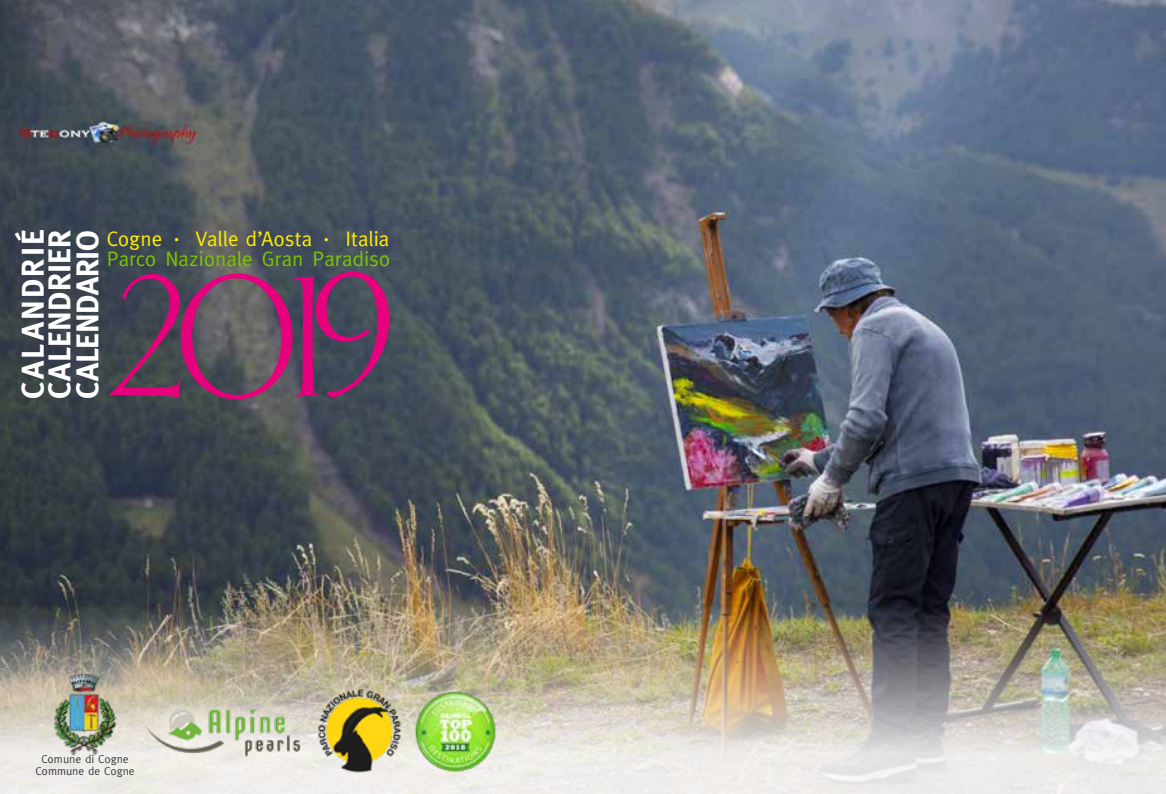
<style>
.page{position:relative;width:1166px;height:794px;background:#fff}
.page>*{position:absolute;margin:0;border:0;box-sizing:border-box;transform-origin:0 0}
.t1{font:149.62px "Au Bauer Text Initials";color:#e6007d;scale:.9 1}
.t2{font:700 31.5px/27.3px "Meta";letter-spacing:.01em;color:#fff;text-align:justify}
.t3{font:21px/19.2px "Meta";color:#7dc301}
.t4{font:11.55px/11.5px "Meta";color:#3c3c3b;text-align:center}
.s1{color:#ffed00}
</style>
<div class="page">
<img style="left:0;top:0;width:1166px;height:580px">
<img style="left:0;top:580px;width:1166px;height:214px">
<img style="left:52px;top:670px;width:65px;height:87px">
<svg style="left:133px;top:691px;width:183px;height:81px;background:#ddd8cb"></svg>
<img style="left:141px;top:701px;width:164px;height:59px">
<img style="left:413px;top:687px;width:86px;height:86px">
<img style="left:316px;top:687px;width:86px;height:86px">
<h2 class="t2" style="left:19px;top:399px;width:171px;rotate:-90deg">CALANDRIÉ CALENDRIER CALENDARIO</h2>
<p class="t3" style="left:107px;top:229px;width:285px"><span class="s1">Cogne</span> <sup>.</sup> <span class="s1">Valle d’Aosta</span> <sup>.</sup> <span class="s1">Italia<br></span>Parco Nazionale Gran Paradiso</p>
<h1 class="t1" style="left:109px;top:272px;width:315px">2019</h1>
<p class="t4" style="left:35px;top:753px;width:101px">Comune di Cogne<br>Commune de Cogne</p>
</div>
